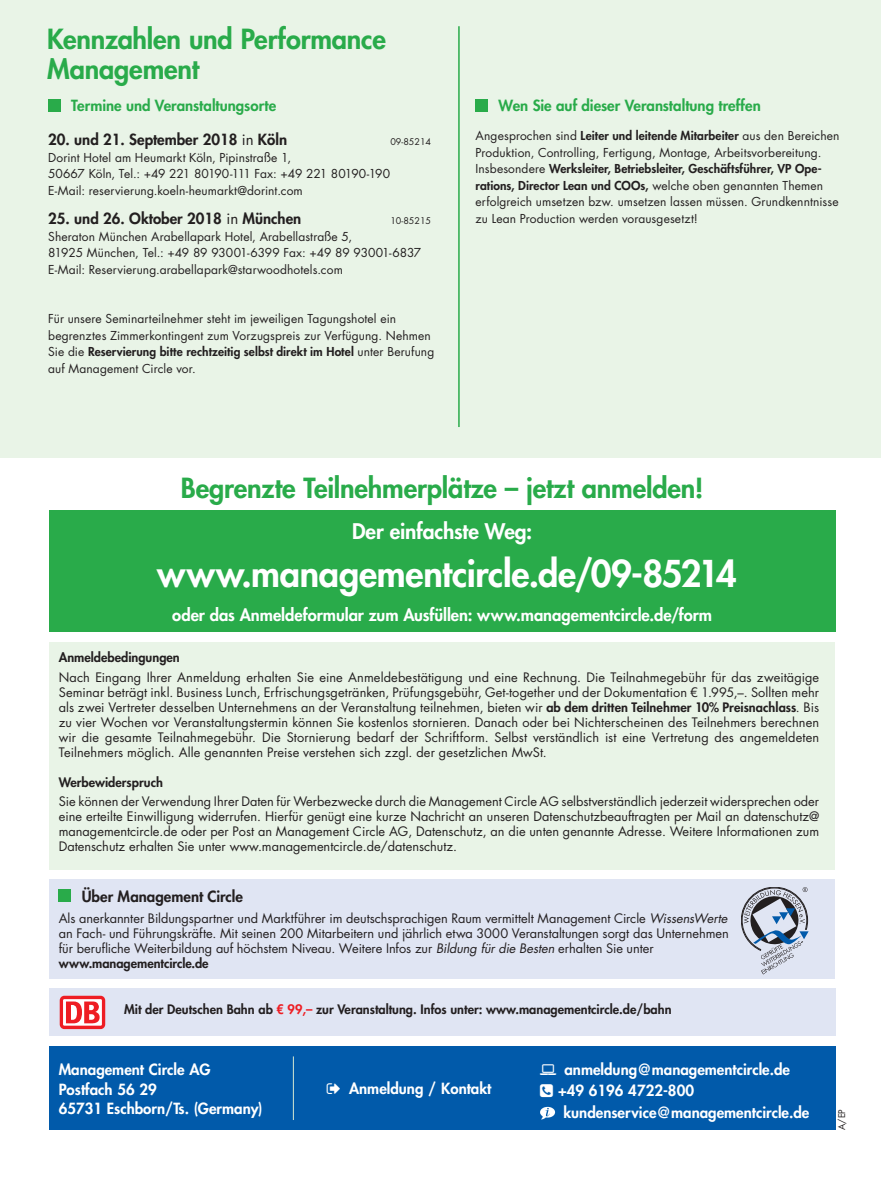
<style>
.page{position:relative;width:881px;height:1178px;background:#fff}
.page>*{position:absolute;margin:0;border:0;box-sizing:border-box;transform-origin:0 0}
.AbsatzWieanm_Service{font:800 36px "Futura Std";letter-spacing:-.01em;color:#fff}
.AbsatzWasAnmeldenTit{font:800 27px/30px "Futura Std";letter-spacing:-.005em;color:#29ab4a}
.AbsatzWieanm_Service-2{font:800 21px "Futura Std";letter-spacing:-.005em;color:#fff}
.AbsatzWieanm_Service-3{font:800 16.5px "Futura Std";color:#fff}
.t1{font:800 15px/19.5px "Futura Std";color:#fff}
.AbsatzWieanm_Terminu{font:800 15px "Futura Std";color:#29ab4a}
.AbsatzWasAnmeldenTer{font:800 15px "Futura Std";color:#231f20}
.AbsatzWieanm_Terminu-2{font:800 15px "Futura Std";letter-spacing:.005em;color:#231f20}
.AbsatzUeberMCText{font:12.75px/15px "Futura Std";color:#231f20;text-align:justify}
.AbsatzMetaBasisSchri{font:800 12.75px "Futura Std";color:#231f20}
.AbsatzZielgruppeText{font:12px/16.5px "Futura Std";letter-spacing:.01em;color:#231f20}
.AbsatzWasAnmeldenTer-2{font:12px/16.5px "Futura Std";letter-spacing:.01em;color:#231f20}
.AbsatzWieanm_Termind{font:12px/16.5px "Futura Std";letter-spacing:.01em;color:#231f20}
.AbsatzWasAnmeldenTer-3{font:9px "Futura Std";color:#231f20}
.s1{font-weight:400}
.s2{font-weight:800}
.s3{font-style:italic}
.s4{color:#ee1d23}
</style>
<div class="page">
<div style="left:0;top:0;width:880px;height:457px;background:#e9f4e7"></div>
<div style="left:49px;top:642px;width:784px;height:227px;background:#e9f4e7"></div>
<div style="left:48px;top:99px;width:12px;height:12px;background:#29ab4a"></div>
<hr style="left:458px;top:26px;width:1px;height:401px;background:#29ab4a">
<div style="left:475px;top:99px;width:12px;height:12px;background:#29ab4a"></div>
<div style="left:49px;top:988px;width:786px;height:48px;background:#e0e5f3"></div>
<div style="left:60px;top:996px;width:45px;height:33px;background:#ee1d23;border-radius:5px"></div>
<svg style="left:63px;top:999px;width:39px;height:26px"></svg>
<svg style="left:66px;top:1001px;width:34px;height:22px"></svg>
<div style="left:50px;top:879px;width:784px;height:100px;background:#e0e5f3"></div>
<svg style="left:741px;top:887px;width:67px;height:87px"></svg>
<div style="left:59px;top:889px;width:12px;height:13px;background:#29ab4a"></div>
<div style="left:49px;top:510px;width:786px;height:122px;background:#29ab4a"></div>
<div style="left:49px;top:1046px;width:786px;height:84px;background:#015aaa"></div>
<svg style="left:540px;top:1107px;width:15px;height:12px"></svg>
<hr style="left:293px;top:1056px;width:1px;height:64px;background:#d5e8d2">
<p class="AbsatzWasAnmeldenTit" style="left:47px;top:24px;width:340px">Kennzahlen und Performance<br>Management</p>
<p class="AbsatzWieanm_Terminu" style="left:71px;top:96px;width:206px">Termine und Veranstaltungsorte</p>
<p class="AbsatzWasAnmeldenTer" style="left:48px;top:130px;width:240px">20. und 21. September 2018 <span class="s1">in</span> Köln</p>
<p class="AbsatzWasAnmeldenTer-3" style="left:390px;top:136px;width:42px">09-85214</p>
<p class="AbsatzWasAnmeldenTer-2" style="left:48px;top:149px;width:343px">Dorint Hotel am Heumarkt Köln, Pipinstraße 1,<br>50667 Köln, Tel.: +49 221 80190-111 Fax: +49 221 80190-190<br>E-Mail: reservierung.koeln-heumarkt@dorint.com</p>
<p class="AbsatzWasAnmeldenTer" style="left:48px;top:209px;width:254px">25. und 26. Oktober 2018 <span class="s1">in</span> München</p>
<p class="AbsatzWasAnmeldenTer-3" style="left:390px;top:215px;width:42px">10-85215</p>
<p class="AbsatzWasAnmeldenTer-2" style="left:48px;top:228px;width:374px">Sheraton München Arabellapark Hotel, Arabellastraße 5,<br>81925 München, Tel.: +49 89 93001-6399 Fax: +49 89 93001-6837<br>E-Mail: Reservierung.arabellapark@starwoodhotels.com</p>
<p class="AbsatzWieanm_Termind" style="left:48px;top:311px;width:387px">Für unsere Seminarteilnehmer steht im jeweiligen Tagungshotel ein begrenztes Zimmerkontingent zum Vorzugspreis zur Verfügung. Nehmen Sie die <span class="s2">Reservierung bitte rechtzeitig selbst direkt im Hotel</span> unter Berufung auf Management Circle vor.</p>
<p class="AbsatzWieanm_Terminu" style="left:498px;top:96px;width:264px">Wen Sie auf dieser Veranstaltung treffen</p>
<p class="AbsatzZielgruppeText" style="left:475px;top:128px;width:365px">Angesprochen sind <span class="s2">Leiter und leitende Mitarbeiter</span> aus den Bereichen Produktion, Controlling, Fertigung, Montage, Arbeitsvorbereitung.<br>Insbesondere <span class="s2">Werksleiter, Betriebsleiter, Geschäftsführer, VP Ope&shy;rations, Director Lean und COOs,</span> welche oben genannten Themen erfolgreich umsetzen bzw. umsetzen lassen müssen. Grundkenntnisse zu Lean Production werden vorausgesetzt!</p>
<p class="AbsatzWasAnmeldenTit" style="left:181px;top:473px;width:524px">Begrenzte Teilnehmerplätze – jetzt anmelden!</p>
<p class="AbsatzWieanm_Service-2" style="left:352px;top:518px;width:181px">Der einfachste Weg:</p>
<p class="AbsatzWieanm_Service" style="left:157px;top:551px;width:581px">www.managementcircle.de/09-85214</p>
<p class="AbsatzWieanm_Service-3" style="left:172px;top:604px;width:541px">oder das Anmeldeformular zum Ausfüllen: www.managementcircle.de/form</p>
<p class="AbsatzMetaBasisSchri" style="left:59px;top:650px;width:122px">Anmeldebedingungen</p>
<p class="AbsatzUeberMCText" style="left:59px;top:669px;width:761px">Nach Eingang Ihrer Anmeldung erhalten Sie eine Anmeldebestätigung und eine Rechnung. Die Teilnahmegebühr für das zweitägige Seminar beträgt inkl. Business Lunch, Erfrischungsgetränken, Prüfungsgebühr, Get-together und der Dokumentation € 1.995,–. Sollten mehr als zwei Vertreter desselben Unternehmens an der Veranstaltung teilnehmen, bieten wir <span class="s2">ab dem dritten Teilnehmer 10% Preisnachlass</span>. Bis zu vier Wochen vor Veranstaltungstermin können Sie kostenlos stornieren. Danach oder bei Nichterscheinen des Teilnehmers berechnen wir die gesamte Teilnahmegebühr. Die Stornierung bedarf der Schriftform. Selbst verständlich ist eine Vertretung des angemeldeten Teilnehmers möglich. Alle genannten Preise verstehen sich zzgl. der gesetzlichen MwSt.</p>
<p class="AbsatzMetaBasisSchri" style="left:59px;top:774px;width:106px">Werbewiderspruch</p>
<p class="AbsatzUeberMCText" style="left:59px;top:794px;width:761px">Sie können der Verwendung Ihrer Daten für Werbezwecke durch die Management Circle AG selbstverständlich jederzeit widersprechen oder eine erteilte Einwilligung widerrufen. Hierfür genügt eine kurze Nachricht an unseren Datenschutzbeauftragten per Mail an datenschutz@ managementcircle.de oder per Post an Management Circle AG, Datenschutz, an die unten genannte Adresse. Weitere Informationen zum Datenschutz erhalten Sie unter www.managementcircle.de/datenschutz.</p>
<p class="AbsatzWieanm_Terminu-2" style="left:82px;top:887px;width:163px">Über Management Circle</p>
<p class="AbsatzUeberMCText" style="left:59px;top:911px;width:671px;text-align:left">Als anerkannter Bildungspartner und Marktführer im deutschsprachigen Raum vermittelt Management Circle <span class="s3">WissensWerte </span>an Fach- und Führungskräfte. Mit seinen 200 Mitarbeitern und jährlich etwa 3000 Veranstaltungen sorgt das Unternehmen für berufliche Weiterbildung auf höchstem Niveau. Weitere Infos zur <span class="s3">Bildung für die Besten</span> erhalten Sie unter <span class="s2">www.managementcircle.de</span></p>
<p class="AbsatzMetaBasisSchri" style="left:124px;top:1001px;width:548px">Mit der Deutschen Bahn ab <span class="s4">€ 99,–</span> zur Veranstaltung. Infos unter: www.managementcircle.de/bahn</p>
<p class="t1" style="left:59px;top:1060px;width:205px">Management Circle AG<br>Postfach 56 29<br>65731 Eschborn/Ts. (Germany)</p>
<p class="t1" style="left:564px;top:1059px;width:227px">anmeldung@managementcircle.de</p>
<p class="t1" style="left:349px;top:1079px;width:144px">Anmeldung / Kontakt</p>
<p class="t1" style="left:557px;top:1081px;width:137px">+49 6196 4722-800</p>
<p class="t1" style="left:563px;top:1102px;width:247px">kundenservice@managementcircle.de</p>
<p class="AbsatzWasAnmeldenTer-3" style="left:835px;top:1130px;width:22px;rotate:-90deg">A/EP</p>
</div>
